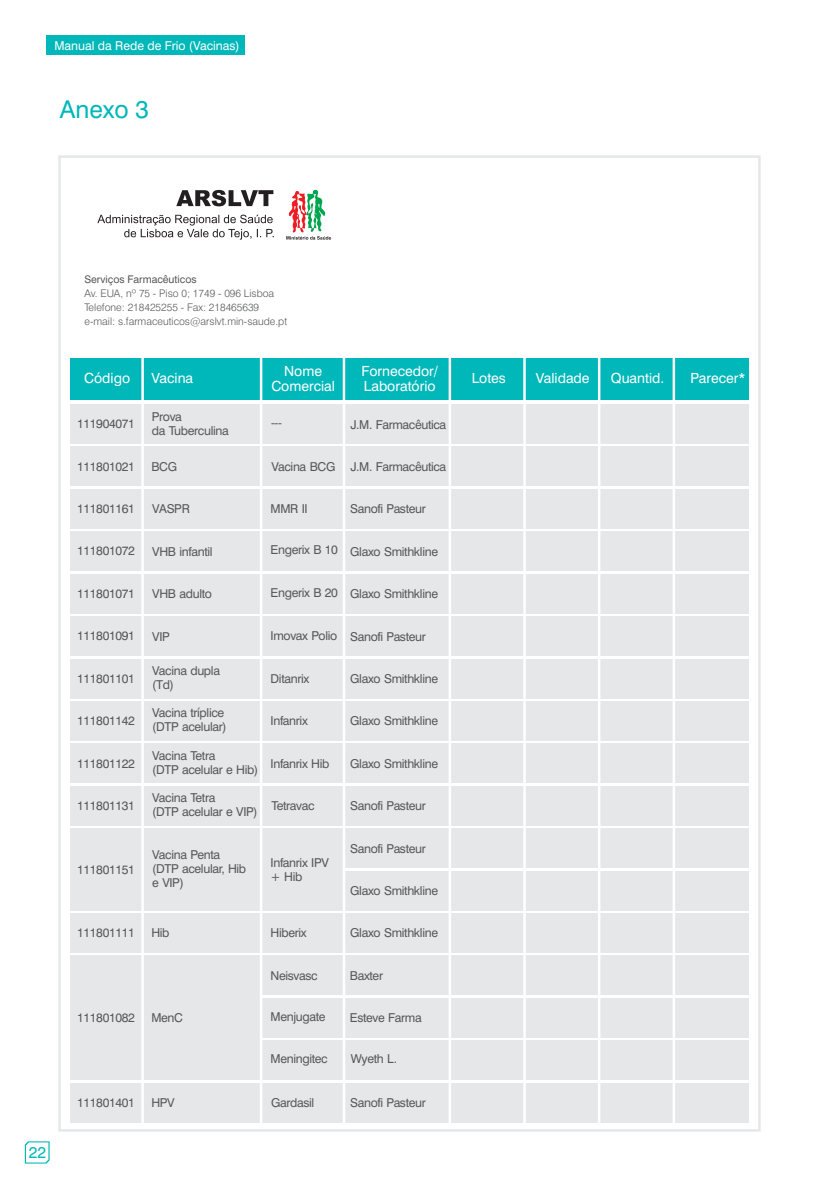
<style>
.page{position:relative;width:819px;height:1191px;background:#fff}
.page>*{position:absolute;margin:0;border:0;box-sizing:border-box;transform-origin:0 0}
.t1{font:24.5px "Swiss 721 BT";color:#00b7b9}
.t2{font:15.75px "Swiss 721 BT";color:#00b7b9}
.t3{font:14px/15px "Swiss 721 BT";color:#fff;text-align:center}
.t4{font:12.25px/14px "Swiss 721 BT";letter-spacing:-.03em;color:#57585a}
.t5{font:12.25px "Swiss 721 BT";color:#fff}
.t6{font:300 10.5px/13.8px "Swiss 721 BT";color:#57585a}
.t7{font:10.5px "Swiss 721 BT";color:#57585a}
</style>
<div class="page">
<div style="left:70px;top:828px;width:678px;height:40px;background:#e6e7e9"></div>
<div style="left:70px;top:870px;width:678px;height:40px;background:#e6e7e9"></div>
<div style="left:70px;top:828px;width:274px;height:82px;background:#e6e7e9"></div>
<div style="left:70px;top:955px;width:678px;height:40px;background:#e6e7e9"></div>
<div style="left:70px;top:998px;width:678px;height:39px;background:#e6e7e9"></div>
<div style="left:70px;top:1040px;width:678px;height:40px;background:#e6e7e9"></div>
<div style="left:70px;top:955px;width:191px;height:125px;background:#e6e7e9"></div>
<div style="left:70px;top:1082px;width:678px;height:40px;background:#e6e7e9"></div>
<div style="left:70px;top:913px;width:678px;height:40px;background:#e6e7e9"></div>
<div style="left:70px;top:404px;width:678px;height:40px;background:#e6e7e9"></div>
<div style="left:70px;top:446px;width:678px;height:40px;background:#e6e7e9"></div>
<div style="left:70px;top:489px;width:678px;height:40px;background:#e6e7e9"></div>
<div style="left:70px;top:531px;width:678px;height:40px;background:#e6e7e9"></div>
<div style="left:70px;top:574px;width:678px;height:39px;background:#e6e7e9"></div>
<div style="left:70px;top:616px;width:678px;height:40px;background:#e6e7e9"></div>
<div style="left:70px;top:658px;width:678px;height:40px;background:#e6e7e9"></div>
<div style="left:70px;top:701px;width:678px;height:40px;background:#e6e7e9"></div>
<div style="left:70px;top:743px;width:678px;height:40px;background:#e6e7e9"></div>
<div style="left:70px;top:786px;width:678px;height:39px;background:#e6e7e9"></div>
<svg style="left:25px;top:1141px;width:25px;height:22px"></svg>
<div style="left:46px;top:35px;width:199px;height:20px;background:#00b7b9"></div>
<svg style="left:176px;top:190px;width:97px;height:16px"></svg>
<svg style="left:97px;top:215px;width:177px;height:25px"></svg>
<svg style="left:286px;top:190px;width:45px;height:50px"></svg>
<div style="left:70px;top:358px;width:678px;height:41px;background:#00b7b9"></div>
<hr style="left:141px;top:354px;width:3px;height:772px;background:#fff">
<hr style="left:260px;top:354px;width:2px;height:772px;background:#fff">
<hr style="left:343px;top:354px;width:2px;height:772px;background:#fff">
<hr style="left:448px;top:354px;width:3px;height:772px;background:#fff">
<hr style="left:523px;top:354px;width:2px;height:772px;background:#fff">
<hr style="left:598px;top:354px;width:2px;height:772px;background:#fff">
<hr style="left:672px;top:354px;width:3px;height:772px;background:#fff">
<p class="t5" style="left:54px;top:40px;width:187px">Manual da Rede de Frio (Vacinas)</p>
<h1 class="t1" style="left:60px;top:100px;width:91px">Anexo 3</h1>
<p class="t2" style="left:29px;top:1145px;width:19px">22</p>
<p class="t7" style="left:84px;top:275px;width:114px">Serviços Farmacêuticos</p>
<p class="t6" style="left:84px;top:287px;width:204px">Av. EUA, nº 75 - Piso 0; 1749 - 096 Lisboa<br>Telefone: 218425255 - Fax: 218465639 e-mail: s.farmaceuticos@arslvt.min-saude.pt</p>
<p class="t3" style="left:271px;top:365px;width:65px">Nome<br>Comercial</p>
<p class="t3" style="left:361px;top:365px;width:78px;text-align:left">Fornecedor/<br>Laboratório</p>
<p class="t3" style="left:84px;top:371px;width:48px">Código</p>
<p class="t3" style="left:152px;top:371px;width:43px">Vacina</p>
<p class="t3" style="left:471px;top:371px;width:36px">Lotes</p>
<p class="t3" style="left:536px;top:371px;width:55px">Validade</p>
<p class="t3" style="left:610px;top:371px;width:55px">Quantid.</p>
<p class="t3" style="left:690px;top:371px;width:57px">Parecer*</p>
<p class="t4" style="left:77px;top:418px;width:59px">111904071</p>
<p class="t4" style="left:77px;top:460px;width:59px">111801021</p>
<p class="t4" style="left:77px;top:503px;width:59px">111801161</p>
<p class="t4" style="left:77px;top:545px;width:59px">111801072</p>
<p class="t4" style="left:77px;top:587px;width:59px">111801071</p>
<p class="t4" style="left:77px;top:630px;width:59px">111801091</p>
<p class="t4" style="left:77px;top:672px;width:59px">111801101</p>
<p class="t4" style="left:77px;top:715px;width:59px">111801142</p>
<p class="t4" style="left:77px;top:757px;width:59px">111801122</p>
<p class="t4" style="left:77px;top:799px;width:59px">111801131</p>
<p class="t4" style="left:152px;top:411px;width:78px">Prova<br>da Tuberculina</p>
<p class="t4" style="left:151px;top:461px;width:27px">BCG</p>
<p class="t4" style="left:152px;top:503px;width:39px">VASPR</p>
<p class="t4" style="left:152px;top:545px;width:62px">VHB infantil</p>
<p class="t4" style="left:152px;top:588px;width:61px">VHB adulto</p>
<p class="t4" style="left:152px;top:630px;width:19px">VIP</p>
<p class="t4" style="left:152px;top:664px;width:69px">Vacina dupla (Td)</p>
<p class="t4" style="left:152px;top:707px;width:76px">Vacina tríplice (DTP acelular)</p>
<p class="t4" style="left:152px;top:749px;width:107px">Vacina Tetra<br>(DTP acelular e Hib)</p>
<p class="t4" style="left:152px;top:791px;width:107px">Vacina Tetra<br>(DTP acelular e VIP)</p>
<p class="t4" style="left:152px;top:848px;width:95px">Vacina Penta (DTP acelular, Hib e VIP)</p>
<p class="t4" style="left:151px;top:927px;width:20px">Hib</p>
<p class="t4" style="left:350px;top:418px;width:97px">J.M. Farmacêutica</p>
<p class="t4" style="left:350px;top:461px;width:97px">J.M. Farmacêutica</p>
<p class="t4" style="left:350px;top:503px;width:77px">Sanofi Pasteur</p>
<p class="t4" style="left:350px;top:545px;width:89px">Glaxo Smithkline</p>
<p class="t4" style="left:350px;top:588px;width:89px">Glaxo Smithkline</p>
<p class="t4" style="left:350px;top:630px;width:77px">Sanofi Pasteur</p>
<p class="t4" style="left:350px;top:673px;width:89px">Glaxo Smithkline</p>
<p class="t4" style="left:350px;top:715px;width:89px">Glaxo Smithkline</p>
<p class="t4" style="left:350px;top:757px;width:89px">Glaxo Smithkline</p>
<p class="t4" style="left:350px;top:800px;width:77px">Sanofi Pasteur</p>
<p class="t4" style="left:350px;top:842px;width:77px">Sanofi Pasteur</p>
<p class="t4" style="left:350px;top:885px;width:89px">Glaxo Smithkline</p>
<p class="t4" style="left:350px;top:927px;width:89px">Glaxo Smithkline</p>
<p class="t4" style="left:350px;top:969px;width:35px">Baxter</p>
<p class="t4" style="left:350px;top:1012px;width:73px">Esteve Farma</p>
<p class="t4" style="left:351px;top:1053px;width:48px">Wyeth L.</p>
<p class="t4" style="left:350px;top:1097px;width:77px">Sanofi Pasteur</p>
<p class="t4" style="left:271px;top:417px;width:12px">---</p>
<p class="t4" style="left:271px;top:461px;width:65px">Vacina BCG</p>
<p class="t4" style="left:270px;top:503px;width:39px">MMR II</p>
<p class="t4" style="left:270px;top:544px;width:69px">Engerix B 10</p>
<p class="t4" style="left:270px;top:586px;width:69px">Engerix B 20</p>
<p class="t4" style="left:270px;top:630px;width:68px">Imovax Polio</p>
<p class="t4" style="left:270px;top:672px;width:40px">Ditanrix</p>
<p class="t4" style="left:270px;top:715px;width:39px">Infanrix</p>
<p class="t4" style="left:270px;top:757px;width:60px">Infanrix Hib</p>
<p class="t4" style="left:271px;top:800px;width:45px">Tetravac</p>
<p class="t4" style="left:270px;top:856px;width:60px">Infanrix IPV + Hib</p>
<p class="t4" style="left:77px;top:863px;width:59px">111801151</p>
<p class="t4" style="left:270px;top:927px;width:38px">Hiberix</p>
<p class="t4" style="left:270px;top:969px;width:49px">Neisvasc</p>
<p class="t4" style="left:270px;top:1010px;width:57px">Menjugate</p>
<p class="t4" style="left:270px;top:1053px;width:59px">Meningitec</p>
<p class="t4" style="left:271px;top:1097px;width:45px">Gardasil</p>
<p class="t4" style="left:77px;top:927px;width:59px">111801111</p>
<p class="t4" style="left:151px;top:1012px;width:33px">MenC</p>
<p class="t4" style="left:77px;top:1011px;width:59px">111801082</p>
<p class="t4" style="left:151px;top:1097px;width:25px">HPV</p>
<p class="t4" style="left:77px;top:1096px;width:59px">111801401</p>
</div>
